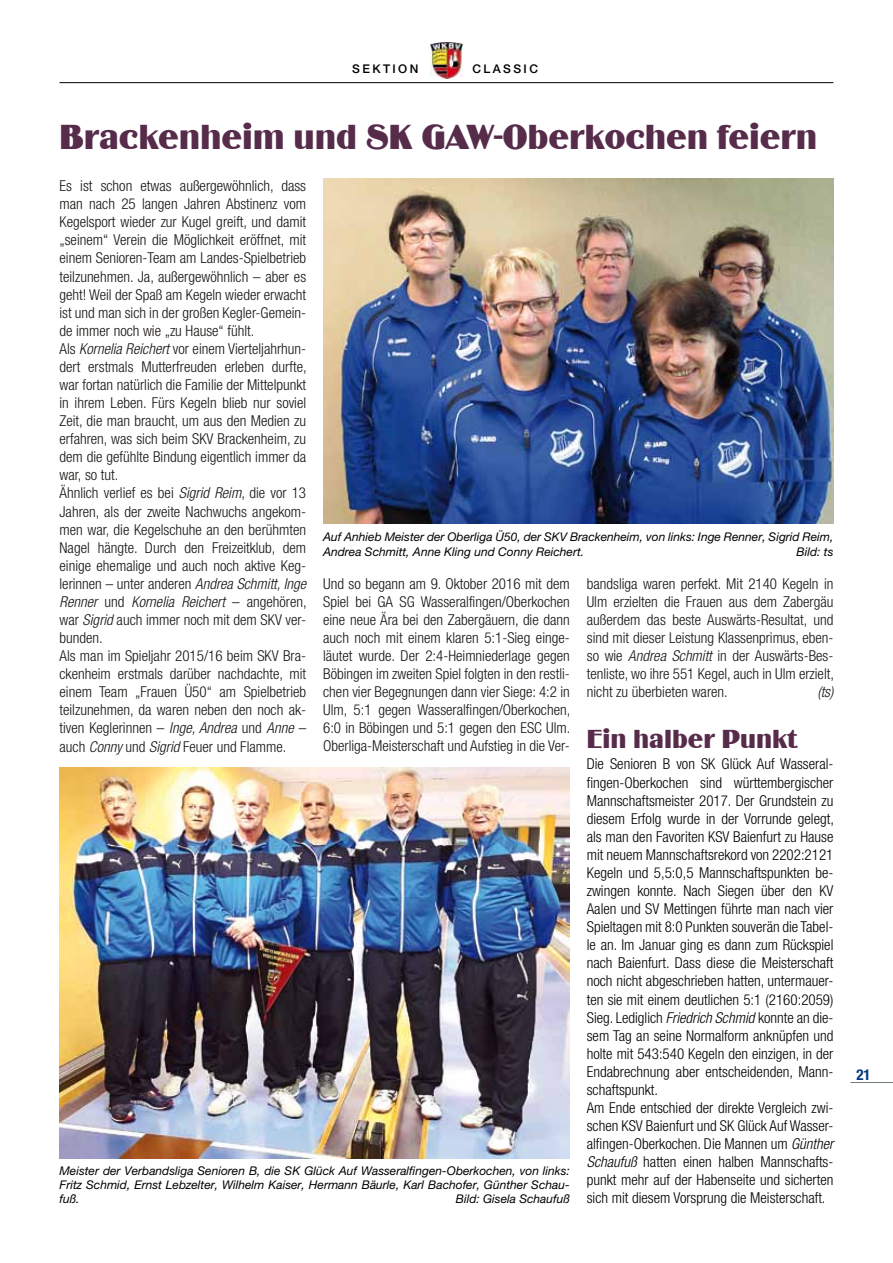
<style>
.page{position:relative;width:893px;height:1263px;background:#fff}
.page>*{position:absolute;margin:0;border:0;box-sizing:border-box;transform-origin:0 0}
.t1{font:36px "Binner D";color:#572c4b}
.t2{font:27px "Binner D";color:#572c4b}
.t3{font:300 condensed 15px/18.1px "Helvetica Neue LT Pro";color:#181512;text-align:justify}
.t4{font:300 condensed 15px/18.1px "Helvetica Neue LT Pro";color:#000}
.t5{font:italic 300 condensed 15px "Helvetica Neue LT Pro";color:#181512}
.t6{font:700 condensed 15px "Helvetica Neue LT Pro";color:#003882}
.t7{font:italic 12px/14.4px "Helvetica Neue LT Pro";color:#000}
.t8{font:500 12px "Helvetica Neue LT Pro";letter-spacing:.2em;color:#000}
.s1{font-style:italic}
</style>
<div class="page">
<hr style="left:60px;top:82px;width:773px;height:1px;background:#000">
<img style="left:431px;top:43px;width:31px;height:36px">
<hr style="left:850px;top:1082px;width:43px;height:1px;background:#6e7c70">
<img style="left:323px;top:179px;width:510px;height:345px">
<img style="left:60px;top:768px;width:510px;height:390px">
<p class="t8" style="left:352px;top:62px;width:68px">SEKTION</p>
<p class="t8" style="left:472px;top:62px;width:67px">CLASSIC</p>
<h1 class="t1" style="left:60px;top:117px;width:759px">Brackenheim und SK GAW-Oberkochen feiern</h1>
<p class="t3" style="left:60px;top:177px;width:249px;text-align:left">Es ist schon etwas außergewöhnlich, dass man nach 25 langen Jahren Abstinenz vom Kegelsport wieder zur Kugel greift, und damit „seinem“ Verein die Möglichkeit eröffnet, mit einem Senioren-Team am Landes-Spielbetrieb teilzunehmen. Ja, außergewöhnlich – aber es geht! Weil der Spaß am Kegeln wieder erwacht ist und man sich in der großen Kegler-Gemein&shy;de immer noch wie „zu Hause“ fühlt.<br>Als <span class="s1">Kornelia Reichert</span> vor einem Vierteljahrhun&shy;dert erstmals Mutterfreuden erleben durfte, war fortan natürlich die Familie der Mittelpunkt in ihrem Leben. Fürs Kegeln blieb nur soviel Zeit, die man braucht, um aus den Medien zu erfahren, was sich beim SKV Brackenheim, zu dem die gefühlte Bindung eigentlich immer da war, so tut.<br>Ähnlich verlief es bei <span class="s1">Sigrid Reim</span>, die vor 13<br>Jahren, als der zweite Nachwuchs angekom&shy;men war, die Kegelschuhe an den berühmten Nagel hängte. Durch den Freizeitklub, dem einige ehemalige und auch noch aktive Keg&shy;lerinnen – unter anderen <span class="s1">Andrea Schmitt, Inge Renner</span> und <span class="s1">Kornelia Reichert</span> – angehören, war <span class="s1">Sigrid</span> auch immer noch mit dem SKV ver&shy;bunden.<br>Als man im Spieljahr 2015/16 beim SKV Bra&shy;ckenheim erstmals darüber nachdachte, mit einem Team „Frauen Ü50“ am Spielbetrieb teilzunehmen, da waren neben den noch ak&shy;tiven Keglerinnen – <span class="s1">Inge, Andrea</span> und <span class="s1">Anne</span> – auch <span class="s1">Conny</span> und <span class="s1">Sigrid</span> Feuer und Flamme.</p>
<p class="t7" style="left:323px;top:530px;width:512px">Auf Anhieb Meister der Oberliga Ü50, der SKV Brackenheim, von links: Inge Renner, Sigrid Reim,<br>Andrea Schmitt, Anne Kling und Conny Reichert.</p>
<p class="t7" style="left:797px;top:544px;width:38px">Bild: ts</p>
<p class="t3" style="left:323px;top:574px;width:249px">Und so begann am 9. Oktober 2016 mit dem Spiel bei GA SG Wasseralfingen/Oberkochen eine neue Ära bei den Zabergäuern, die dann auch noch mit einem klaren 5:1-Sieg einge&shy;läutet wurde. Der 2:4-Heimniederlage gegen Böbingen im zweiten Spiel folgten in den restli&shy;chen vier Begegnungen dann vier Siege: 4:2 in Ulm, 5:1 gegen Wasseralfingen/Oberkochen, 6:0 in Böbingen und 5:1 gegen den ESC Ulm.<br>Oberliga-Meisterschaft und Aufstieg in die Ver-</p>
<p class="t3" style="left:587px;top:574px;width:249px">bandsliga waren perfekt. Mit 2140 Kegeln in Ulm erzielten die Frauen aus dem Zabergäu außerdem das beste Auswärts-Resultat, und sind mit dieser Leistung Klassenprimus, eben&shy;so wie <span class="s1">Andrea Schmitt</span> in der Auswärts-Bes&shy;tenliste, wo ihre 551 Kegel, auch in Ulm erzielt, nicht zu überbieten waren.</p>
<p class="t5" style="left:817px;top:683px;width:18px">(ts)</p>
<h2 class="t2" style="left:587px;top:724px;width:213px">Ein halber Punkt</h2>
<p class="t4" style="left:587px;top:755px;width:249px">Die Senioren B von SK Glück Auf Wasseral&shy;fingen-Oberkochen sind württembergischer Mannschaftsmeister 2017. Der Grundstein zu diesem Erfolg wurde in der Vorrunde gelegt, als man den Favoriten KSV Baienfurt zu Hause mit neuem Mannschaftsrekord von 2202:2121<br>Kegeln und 5,5:0,5 Mannschaftspunkten be&shy;zwingen konnte. Nach Siegen über den KV Aalen und SV Mettingen führte man nach vier Spieltagen mit 8:0 Punkten souverän die Tabel&shy;le an. Im Januar ging es dann zum Rückspiel nach Baienfurt. Dass diese die Meisterschaft noch nicht abgeschrieben hatten, untermauer&shy;ten sie mit einem deutlichen 5:1 (2160:2059)<br>Sieg. Lediglich <span class="s1">Friedrich Schmid</span> konnte an die&shy;sem Tag an seine Normalform anknüpfen und holte mit 543:540 Kegeln den einzigen, in der Endabrechnung aber entscheidenden, Mann&shy;schaftspunkt.<br>Am Ende entschied der direkte Vergleich zwi&shy;schen KSV Baienfurt und SK Glück Auf Wasser&shy;alfingen-Oberkochen. Die Mannen um <span class="s1">Günther Schaufuß</span> hatten einen halben Mannschafts&shy;punkt mehr auf der Habenseite und sicherten sich mit diesem Vorsprung die Meisterschaft.</p>
<p class="t7" style="left:60px;top:1163px;width:512px;text-align:justify">Meister der Verbandsliga Senioren B, die SK Glück Auf Wasseralfingen-Oberkochen, von links:<br>Fritz Schmid, Ernst Lebzelter, Wilhelm Kaiser, Hermann Bäurle, Karl Bachofer, Günther Schau&shy;fuß.</p>
<p class="t7" style="left:456px;top:1192px;width:116px">Bild: Gisela Schaufuß</p>
<p class="t6" style="left:856px;top:1066px;width:16px">21</p>
</div>
